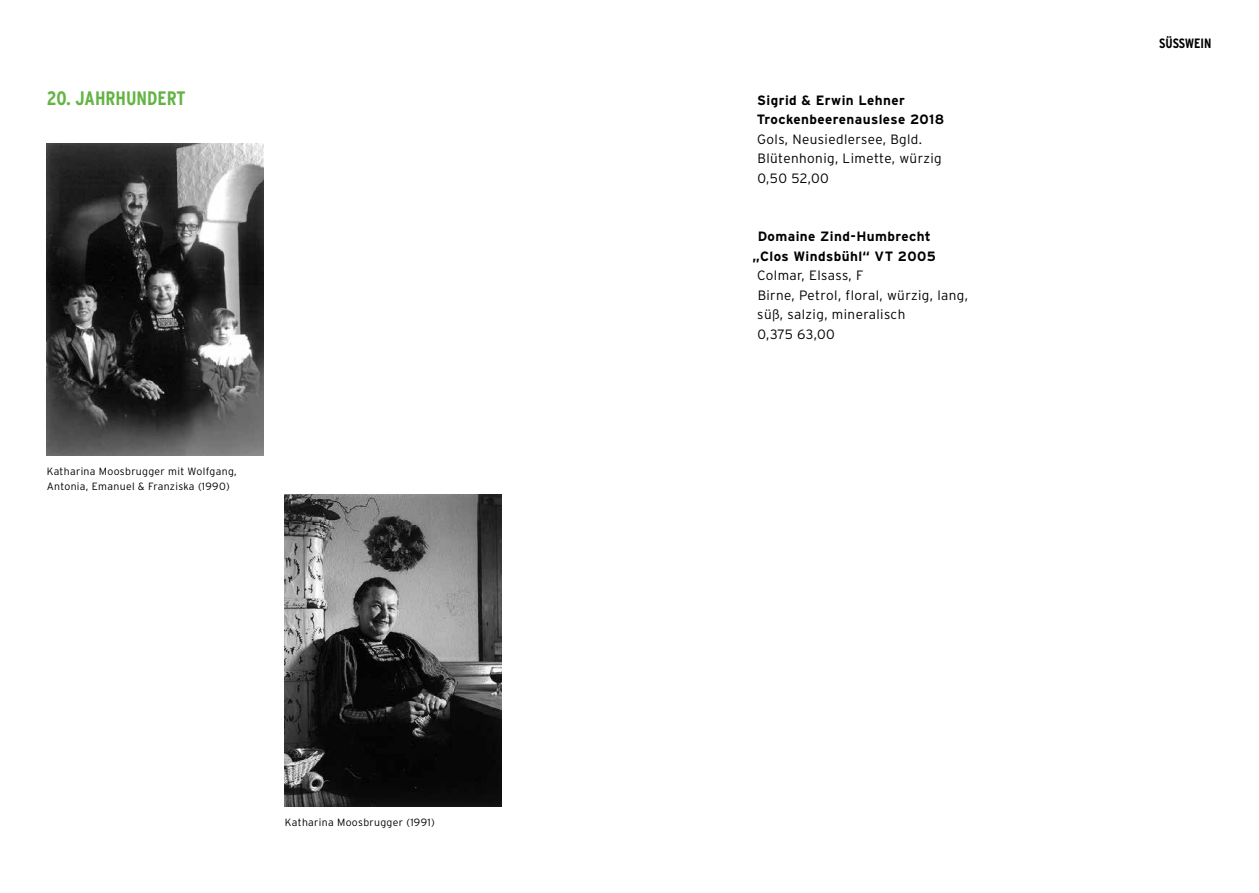
<style>
.page{position:relative;width:1259px;height:893px;background:#fff}
.page>*{position:absolute;margin:0;border:0;box-sizing:border-box;transform-origin:0 0}
.t1{font:700 condensed 19.5px "Interstate";color:#64b445}
.t2{font:300 13.5px/19.5px "Interstate";letter-spacing:.03em;color:#000}
.t3{font:700 13.5px/19.5px "Interstate";letter-spacing:.03em;color:#000}
.t4{font:700 condensed 13.5px "Interstate";color:#000}
.t5{font:300 10.5px/15px "Interstate";letter-spacing:.03em;color:#000}
</style>
<div class="page">
<img style="left:47px;top:144px;width:217px;height:312px">
<img style="left:285px;top:495px;width:217px;height:312px">
<h1 class="t1" style="left:47px;top:86px;width:140px">20. JAHRHUNDERT</h1>
<p class="t5" style="left:47px;top:464px;width:191px">Katharina Moosbrugger mit Wolfgang,<br>Antonia, Emanuel &amp; Franziska (1990)</p>
<p class="t5" style="left:285px;top:815px;width:151px">Katharina Moosbrugger (1991)</p>
<p class="t3" style="left:757px;top:90px;width:189px">Sigrid &amp; Erwin Lehner<br>Trockenbeerenauslese 2018</p>
<p class="t2" style="left:757px;top:129px;width:186px">Gols, Neusiedlersee, Bgld.<br>Blütenhonig, Limette, würzig<br>0,50 52,00</p>
<p class="t3" style="left:752px;top:226px;width:185px;text-align:center">Domaine Zind-Humbrecht „Clos Windsbühl“ VT 2005</p>
<p class="t2" style="left:757px;top:265px;width:212px">Colmar, Elsass, F<br>Birne, Petrol, floral, würzig, lang, süß, salzig, mineralisch<br>0,375 63,00</p>
<p class="t4" style="left:1159px;top:35px;width:54px">SÜSSWEIN</p>
</div>
